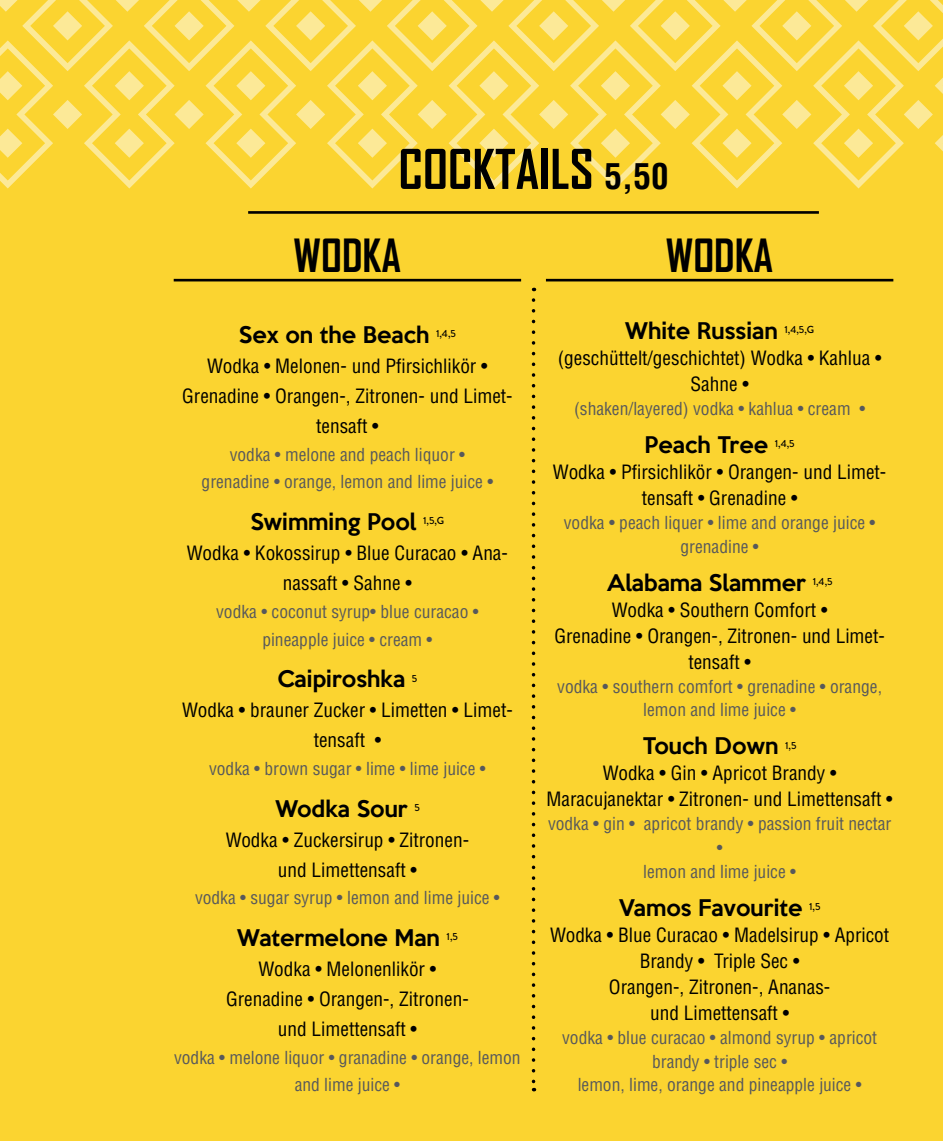
<style>
.page{position:relative;width:943px;height:1141px;background:#fbd430}
.page>*{position:absolute;margin:0;border:0;box-sizing:border-box;transform-origin:0 0}
.t1{font:700 52.5px "Agency FB";color:#000}
.t2{font:700 43.75px "Agency FB";color:#000}
.t3{font:500 21px "Keep Calm";color:#000}
.t4{font:condensed 19.25px/25.9px "Helvetica LT Std";color:#000;text-align:center}
.t5{font:condensed 17.5px/23.8px "Helvetica LT Std";color:#58595b;text-align:center}
.s1{font-family:"Helvetica LT Std";font-stretch:condensed;font-size:35px}
</style>
<div class="page">
<svg style="left:0;top:0;width:943px;height:189px"></svg>
<hr style="left:174px;top:279px;width:347px;height:2px;background:#000">
<hr style="left:248px;top:211px;width:571px;height:3px;background:#000">
<svg style="left:532px;top:300px;width:3px;height:791px"></svg>
<hr style="left:546px;top:279px;width:347px;height:2px;background:#000">
<h1 class="t1" style="left:398px;top:137px;width:272px">COCKTAILS <span class="s1">5,50</span></h1>
<h2 class="t2" style="left:294px;top:228px;width:109px">WODKA</h2>
<p class="t3" style="left:239px;top:317px;width:218px">Sex on the Beach <sup>1,4,5</sup></p>
<p class="t4" style="left:182px;top:351px;width:332px;line-height:29.9px">Wodka • Melonen- und Pfirsichlikör •<br>Grenadine • Orangen-, Zitronen- und Limet&shy;tensaft •</p>
<p class="t5" style="left:201px;top:440px;width:293px;line-height:27.8px">vodka • melone and peach liquor • grenadine • orange, lemon and lime juice •</p>
<p class="t3" style="left:250px;top:504px;width:195px">Swimming Pool <sup>1,5,G</sup></p>
<p class="t4" style="left:187px;top:538px;width:322px;line-height:29.9px">Wodka • Kokossirup • Blue Curacao • Ana&shy;nassaft • Sahne •</p>
<p class="t5" style="left:216px;top:597px;width:264px;line-height:27.8px">vodka • coconut syrup• blue curacao • pineapple juice • cream •</p>
<p class="t3" style="left:277px;top:661px;width:141px">Caipiroshka <sup>5</sup></p>
<p class="t4" style="left:182px;top:695px;width:332px;line-height:29.9px">Wodka • brauner Zucker • Limetten • Limet&shy;tensaft •</p>
<p class="t5" style="left:209px;top:757px;width:278px">vodka • brown sugar • lime • lime juice •</p>
<p class="t3" style="left:275px;top:790px;width:146px">Wodka Sour <sup>5</sup></p>
<p class="t4" style="left:226px;top:825px;width:245px;line-height:29.9px">Wodka • Zuckersirup • Zitronen&shy;und Limettensaft •</p>
<p class="t5" style="left:195px;top:886px;width:306px">vodka • sugar syrup • lemon and lime juice •</p>
<p class="t3" style="left:237px;top:920px;width:223px">Watermelone Man <sup>1,5</sup></p>
<p class="t4" style="left:226px;top:954px;width:244px;line-height:29.9px">Wodka • Melonenlikör •<br>Grenadine • Orangen-, Zitronen&shy;und Limettensaft •</p>
<p class="t5" style="left:174px;top:1043px;width:348px;line-height:27.8px">vodka • melone liquor • granadine • orange, lemon and lime juice •</p>
<h2 class="t2" style="left:666px;top:228px;width:109px">WODKA</h2>
<p class="t3" style="left:625px;top:313px;width:191px">White Russian <sup>1,4,5,G</sup></p>
<p class="t4" style="left:558px;top:345px;width:325px">(geschüttelt/geschichtet) Wodka • Kahlua •<br>Sahne •</p>
<p class="t5" style="left:574px;top:397px;width:293px">(shaken/layered) vodka • kahlua • cream •</p>
<p class="t3" style="left:644px;top:427px;width:152px">Peach Tree <sup>1,4,5</sup></p>
<p class="t4" style="left:553px;top:459px;width:335px">Wodka • Pfirsichlikör • Orangen- und Limet&shy;tensaft • Grenadine •</p>
<p class="t5" style="left:564px;top:511px;width:313px">vodka • peach liquer • lime and orange juice • grenadine •</p>
<p class="t3" style="left:606px;top:564px;width:227px">Alabama Slammer <sup>1,4,5</sup></p>
<p class="t4" style="left:554px;top:597px;width:332px">Wodka • Southern Comfort •<br>Grenadine • Orangen-, Zitronen- und Limet&shy;tensaft •</p>
<p class="t5" style="left:557px;top:674px;width:326px">vodka • southern comfort • grenadine • orange, lemon and lime juice •</p>
<p class="t3" style="left:642px;top:728px;width:155px">Touch Down <sup>1,5</sup></p>
<p class="t4" style="left:546px;top:760px;width:347px">Wodka • Gin • Apricot Brandy •<br>Maracujanektar • Zitronen- und Limettensaft •</p>
<p class="t5" style="left:548px;top:812px;width:345px">vodka • gin • apricot brandy • passion fruit nectar •<br>lemon and lime juice •</p>
<p class="t3" style="left:618px;top:889px;width:203px">Vamos Favourite <sup>1,5</sup></p>
<p class="t4" style="left:550px;top:922px;width:341px">Wodka • Blue Curacao • Madelsirup • Apricot<br>Brandy • Triple Sec •<br>Orangen-, Zitronen-, Ananas-<br>und Limettensaft •</p>
<p class="t5" style="left:562px;top:1025px;width:316px">vodka • blue curacao • almond syrup • apricot brandy • triple sec •<br>lemon, lime, orange and pineapple juice •</p>
</div>
